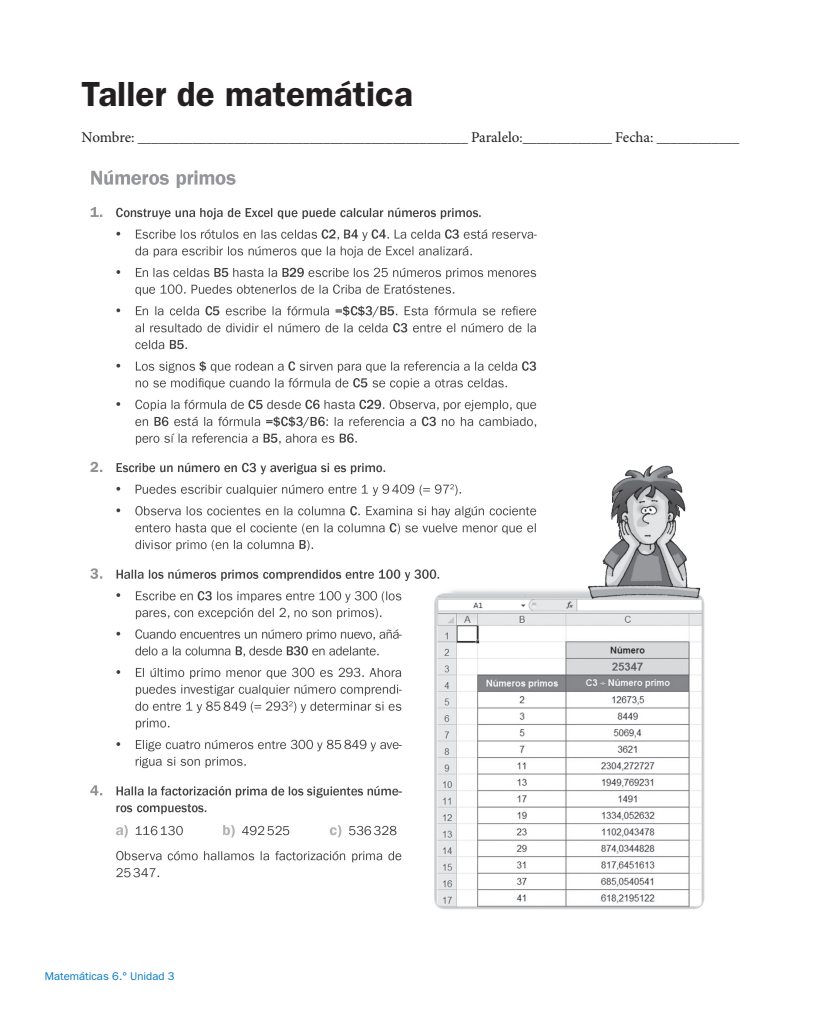
<style>
.page{position:relative;width:837px;height:1014px;background:#fff}
.page>*{position:absolute;margin:0;border:0;box-sizing:border-box;transform-origin:0 0}
.t1{font:600 35px "ITC Franklin Gothic Std";color:#231f20}
.t2{font:13.75px "Minion Pro";color:#231f20}
.t3{font:11.25px "ITC Franklin Gothic Std";color:#0076bf}
.s1{font-size:15px}
</style>
<div class="page">
<img style="left:90px;top:170px;width:615px;height:740px">
<h1 class="t1" style="left:81px;top:73px;width:333px">Taller de matemática</h1>
<p class="t2" style="left:81px;top:129px;width:659px"><span class="s1">Nombre:</span> ________________________________________________ <span class="s1">Paralelo</span>:_____________ <span class="s1">Fecha:</span> ____________</p>
<p class="t3" style="left:45px;top:969px;width:131px">Matemáticas 6.° Unidad 3</p>
</div>
